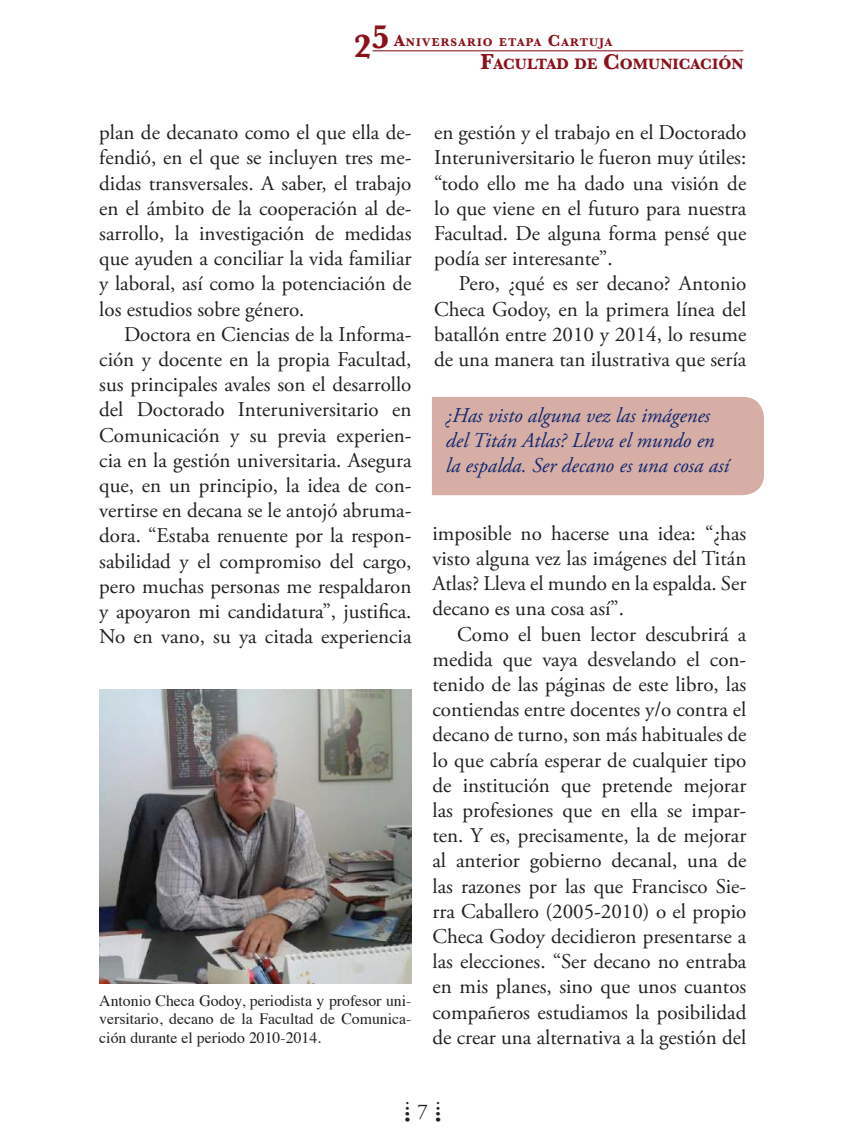
<style>
.page{position:relative;width:844px;height:1141px;background:#fff}
.page>*{position:absolute;margin:0;border:0;box-sizing:border-box;transform-origin:0 0}
.t1{font:21px/25.2px "Adobe Garamond Pro";color:#231f20;text-align:justify}
.t2{font:italic 21px/25.2px "Adobe Garamond Pro";color:#102770}
.t3{font:15.75px/18.9px "Times";color:#231f20;text-align:justify}
.t4{font:700 15.58px "Baskerville";color:#8c121a}
.t5{font:700 11.72px "Baskerville";letter-spacing:.1em;color:#8c121a}
.s1{font-size:33.43px}
.s2{font-size:16.8px}
.s3{font-size:22.4px}
</style>
<div class="page">
<hr style="left:372px;top:50px;width:371px;height:1px;background:#77070f">
<div style="left:432px;top:397px;width:331px;height:98px;background:#d6aea5"></div>
<img style="left:99px;top:690px;width:312px;height:294px">
<p class="t5" style="left:353px;top:35px;width:261px"><span class="s1">25</span> <span class="s2">A</span>NIVERSARIO ETAPA <span class="s2">C</span>ARTUJA</p>
<p class="t4" style="left:480px;top:55px;width:210px"><span class="s3">F</span>AC ULTAD DE <span class="s3">C</span>OMUNICAC</p>
<p class="t4" style="left:711px;top:55px;width:33px">IÓN</p>
<p class="t1" style="left:99px;top:121px;width:313px">plan de decanato como el que ella de&shy;fendió, en el que se incluyen tres me&shy;didas transversales. A saber, el trabajo en el ámbito de la cooperación al de&shy;sarrollo, la investigación de medidas que ayuden a conciliar la vida familiar y laboral, así como la potenciación de los estudios sobre género.</p>
<p class="t1" style="left:99px;top:322px;width:313px;text-indent:25px">Doctora en Ciencias de la Informa&shy;ción y docente en la propia Facultad, sus principales avales son el desarrollo del Doctorado Interuniversitario en Comunicación y su previa experien&shy;cia en la gestión universitaria. Asegura que, en un principio, la idea de con&shy;vertirse en decana se le antojó abruma&shy;dora. “Estaba renuente por la respon&shy;sabilidad y el compromiso del cargo, pero muchas personas me respaldaron y apoyaron mi candidatura”, justifica.<br>No en vano, su ya citada experiencia</p>
<p class="t3" style="left:99px;top:989px;width:313px">Antonio Checa Godoy, periodista y profesor uni&shy;versitario, decano de la Facultad de Comunica&shy;ción durante el periodo 2010-2014.</p>
<p class="t1" style="left:434px;top:121px;width:313px">en gestión y el trabajo en el Doctorado Interuniversitario le fueron muy útiles: “todo ello me ha dado una visión de lo que viene en el futuro para nuestra Facultad. De alguna forma pensé que podía ser interesante”.</p>
<p class="t1" style="left:434px;top:272px;width:313px;text-indent:25px">Pero, ¿qué es ser decano? Antonio Checa Godoy, en la primera línea del batallón entre 2010 y 2014, lo resume de una manera tan ilustrativa que sería</p>
<p class="t2" style="left:446px;top:403px;width:285px">¿Has visto alguna vez las imágenes del Titán Atlas? Lleva el mundo en la espalda. Ser decano es una cosa así</p>
<p class="t1" style="left:432px;top:521px;width:315px">imposible no hacerse una idea: “¿has visto alguna vez las imágenes del Titán Atlas? Lleva el mundo en la espalda. Ser decano es una cosa así”.</p>
<p class="t1" style="left:432px;top:622px;width:315px;text-indent:25px">Como el buen lector descubrirá a medida que vaya desvelando el con&shy;tenido de las páginas de este libro, las contiendas entre docentes y/o contra el decano de turno, son más habituales de lo que cabría esperar de cualquier tipo de institución que pretende mejorar las profesiones que en ella se impar&shy;ten. Y es, precisamente, la de mejorar al anterior gobierno decanal, una de las razones por las que Francisco Sie&shy;rra Caballero (2005-2010) o el propio Checa Godoy decidieron presentarse a las elecciones. “Ser decano no entraba en mis planes, sino que unos cuantos compañeros estudiamos la posibilidad de crear una alternativa a la gestión del</p>
<p class="t1" style="left:417px;top:1100px;width:12px">7</p>
</div>
